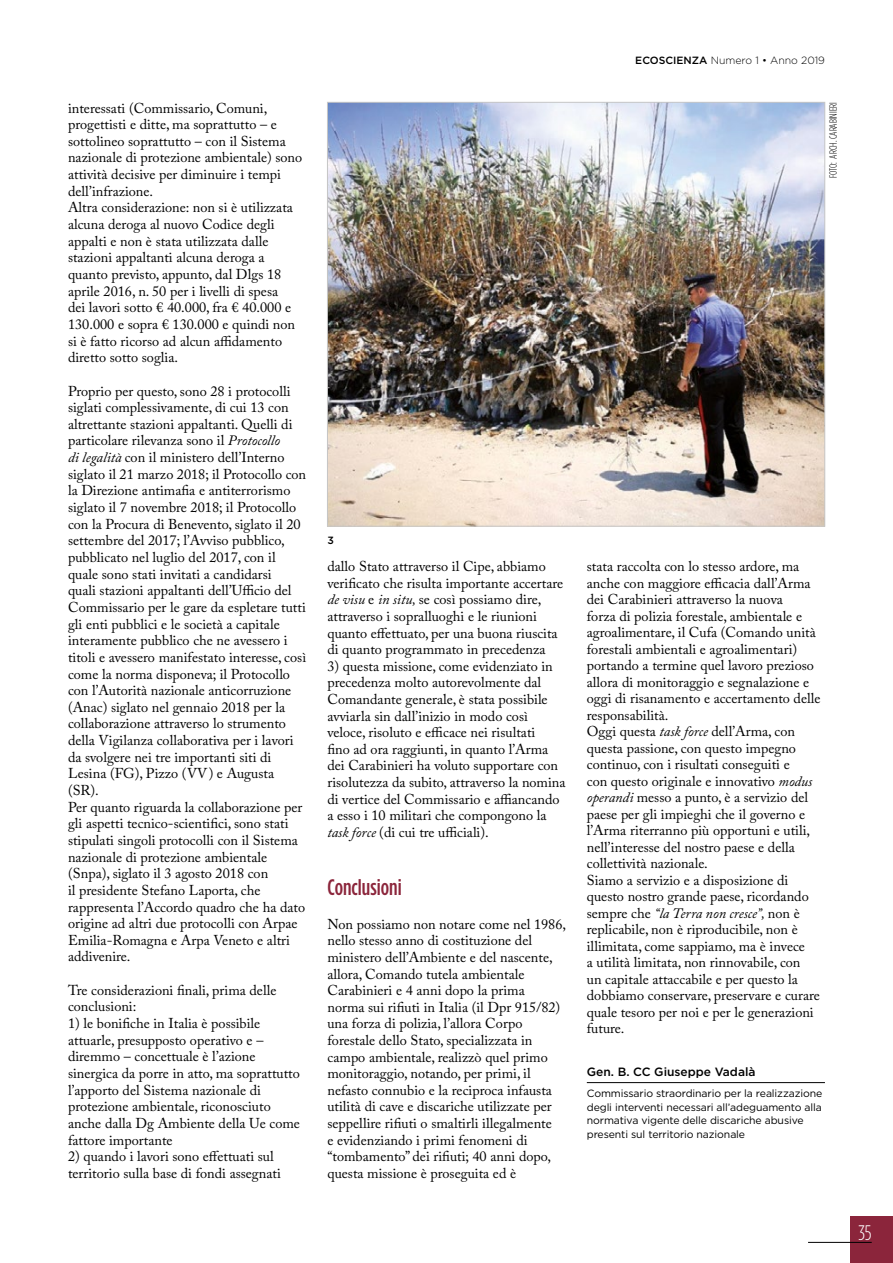
<style>
.page{position:relative;width:893px;height:1263px;background:#fff}
.page>*{position:absolute;margin:0;border:0;box-sizing:border-box;transform-origin:0 0}
.t1{font:500 condensed 22.5px "Gotham HTF";color:#8b253b}
.t2{font:300 condensed 21px "Gotham HTF";color:#fff}
.t3{font:14.25px/16.6px "Adobe Caslon Pro";color:#000}
.t4{font:500 12px "Gotham HTF";color:#000}
.t5{font:10.5px/13.5px "Gotham HTF";letter-spacing:-.01em;color:#000}
.t6{font:300 10.5px "Gotham HTF";color:#000}
.t7{font:300 condensed 10.5px "Gotham HTF";color:#000}
.t8{font:500 10.5px "Gotham HTF";color:#000}
.s1{font-style:italic}
.s2{font-weight:500}
</style>
<div class="page">
<div style="left:850px;top:1216px;width:43px;height:47px;background:#8b253b"></div>
<hr style="left:808px;top:1242px;width:64px;height:1px;background:#000">
<hr style="left:587px;top:1082px;width:238px;height:1px;background:#000">
<img style="left:329px;top:104px;width:494px;height:420px">
<p class="t3" style="left:68px;top:99px;width:236px">interessati (Commissario, Comuni, progettisti e ditte, ma soprattutto – e sottolineo soprattutto – con il Sistema nazionale di protezione ambientale) sono attività decisive per diminuire i tempi dell’infrazione.<br>Altra considerazione: non si è utilizzata alcuna deroga al nuovo Codice degli appalti e non è stata utilizzata dalle stazioni appaltanti alcuna deroga a quanto previsto, appunto, dal Dlgs 18 aprile 2016, n. 50 per i livelli di spesa<br>dei lavori sotto € 40.000, fra € 40.000 e 130.000 e sopra € 130.000 e quindi non si è fatto ricorso ad alcun affidamento diretto sotto soglia.</p>
<p class="t3" style="left:68px;top:382px;width:240px">Proprio per questo, sono 28 i protocolli siglati complessivamente, di cui 13 con altrettante stazioni appaltanti. Quelli di particolare rilevanza sono il <span class="s1">Protocollo<br>di legalità</span> con il ministero dell’Interno siglato il 21 marzo 2018; il Protocollo con la Direzione antimafia e antiterrorismo siglato il 7 novembre 2018; il Protocollo con la Procura di Benevento, siglato il 20 settembre del 2017; l’Avviso pubblico, pubblicato nel luglio del 2017, con il quale sono stati invitati a candidarsi<br>quali stazioni appaltanti dell’Ufficio del Commissario per le gare da espletare tutti gli enti pubblici e le società a capitale interamente pubblico che ne avessero i titoli e avessero manifestato interesse, così come la norma disponeva; il Protocollo con l’Autorità nazionale anticorruzione (Anac) siglato nel gennaio 2018 per la collaborazione attraverso lo strumento della Vigilanza collaborativa per i lavori da svolgere nei tre importanti siti di Lesina (FG), Pizzo (VV) e Augusta (SR).<br>Per quanto riguarda la collaborazione per gli aspetti tecnico-scientifici, sono stati stipulati singoli protocolli con il Sistema nazionale di protezione ambientale (Snpa), siglato il 3 agosto 2018 con<br>il presidente Stefano Laporta, che rappresenta l’Accordo quadro che ha dato origine ad altri due protocolli con Arpae Emilia-Romagna e Arpa Veneto e altri addivenire.</p>
<p class="t3" style="left:68px;top:981px;width:210px">Tre considerazioni finali, prima delle conclusioni:</p>
<p class="t3" style="left:68px;top:1015px;width:233px">1) le bonifiche in Italia è possibile attuarle, presupposto operativo e – diremmo – concettuale è l’azione sinergica da porre in atto, ma soprattutto l’apporto del Sistema nazionale di protezione ambientale, riconosciuto anche dalla Dg Ambiente della Ue come fattore importante</p>
<p class="t3" style="left:68px;top:1148px;width:214px">2) quando i lavori sono effettuati sul territorio sulla base di fondi assegnati</p>
<p class="t8" style="left:327px;top:534px;width:8px">3</p>
<p class="t3" style="left:327px;top:558px;width:237px">dallo Stato attraverso il Cipe, abbiamo verificato che risulta importante accertare <span class="s1">de visu</span> e <span class="s1">in situ,</span> se così possiamo dire, attraverso i sopralluoghi e le riunioni quanto effettuato, per una buona riuscita di quanto programmato in precedenza</p>
<p class="t3" style="left:327px;top:658px;width:240px">3) questa missione, come evidenziato in precedenza molto autorevolmente dal Comandante generale, è stata possibile avviarla sin dall’inizio in modo così veloce, risoluto e efficace nei risultati<br>fino ad ora raggiunti, in quanto l’Arma dei Carabinieri ha voluto supportare con risolutezza da subito, attraverso la nomina di vertice del Commissario e affiancando a esso i 10 militari che compongono la <span class="s1">task force</span> (di cui tre ufficiali).</p>
<h1 class="t1" style="left:327px;top:875px;width:76px">Conclusioni</h1>
<p class="t3" style="left:327px;top:915px;width:240px">Non possiamo non notare come nel 1986, nello stesso anno di costituzione del ministero dell’Ambiente e del nascente, allora, Comando tutela ambientale Carabinieri e 4 anni dopo la prima<br>norma sui rifiuti in Italia (il Dpr 915/82) una forza di polizia, l’allora Corpo forestale dello Stato, specializzata in campo ambientale, realizzò quel primo monitoraggio, notando, per primi, il nefasto connubio e la reciproca infausta utilità di cave e discariche utilizzate per seppellire rifiuti o smaltirli illegalmente<br>e evidenziando i primi fenomeni di “tombamento” dei rifiuti; 40 anni dopo, questa missione è proseguita ed è</p>
<p class="t6" style="left:635px;top:55px;width:191px"><span class="s2">ECOSCIENZA</span> Numero 1 • Anno 2019</p>
<p class="t7" style="left:828px;top:178px;width:77px;rotate:-90deg">FOTO: ARCH. CARABINIERI</p>
<p class="t3" style="left:587px;top:558px;width:235px">stata raccolta con lo stesso ardore, ma anche con maggiore efficacia dall’Arma dei Carabinieri attraverso la nuova<br>forza di polizia forestale, ambientale e agroalimentare, il Cufa (Comando unità forestali ambientali e agroalimentari) portando a termine quel lavoro prezioso allora di monitoraggio e segnalazione e oggi di risanamento e accertamento delle responsabilità.<br>Oggi questa <span class="s1">task force</span> dell’Arma, con questa passione, con questo impegno continuo, con i risultati conseguiti e<br>con questo originale e innovativo <span class="s1">modus operandi</span> messo a punto, è a servizio del paese per gli impieghi che il governo e l’Arma riterranno più opportuni e utili, nell’interesse del nostro paese e della collettività nazionale.<br>Siamo a servizio e a disposizione di questo nostro grande paese, ricordando sempre che <span class="s1">“la Terra non cresce”,</span> non è replicabile, non è riproducibile, non è illimitata, come sappiamo, ma è invece<br>a utilità limitata, non rinnovabile, con<br>un capitale attaccabile e per questo la dobbiamo conservare, preservare e curare quale tesoro per noi e per le generazioni future.</p>
<p class="t4" style="left:587px;top:1065px;width:170px">Gen. B. CC Giuseppe Vadalà</p>
<p class="t5" style="left:587px;top:1087px;width:237px">Commissario straordinario per la realizzazione degli interventi necessari all’adeguamento alla normativa vigente delle discariche abusive presenti sul territorio nazionale</p>
<h2 class="t2" style="left:858px;top:1221px;width:15px">35</h2>
</div>
